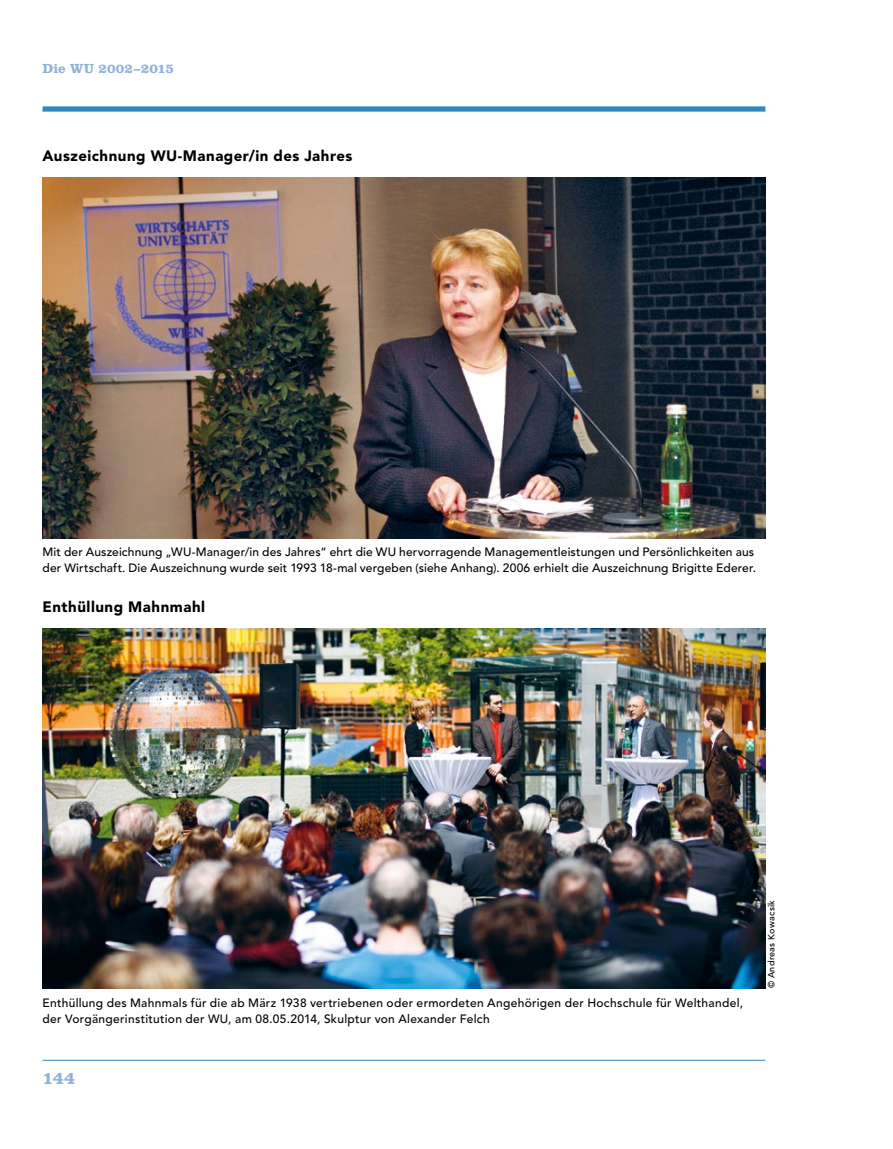
<style>
.page{position:relative;width:893px;height:1149px;background:#fff}
.page>*{position:absolute;margin:0;border:0;box-sizing:border-box;transform-origin:0 0}
.t1{font:700 18px "Clarendon BT";color:#91b3d6}
.t2{font:900 15px "Avenir LT Std";letter-spacing:.035em;color:#000}
.t3{font:700 13.5px "Clarendon BT";letter-spacing:.005em;color:#91b3d6}
.t4{font:500 12px/16.5px "Avenir LT Std";letter-spacing:.015em;color:#000}
.t5{font:500 9px "Avenir LT Std";letter-spacing:.035em;color:#000}
</style>
<div class="page">
<hr style="left:43px;top:1059px;width:722px;height:1px;background:#3287bb">
<div style="left:43px;top:106px;width:722px;height:6px;background:#3287bb"></div>
<img style="left:43px;top:628px;width:722px;height:360px">
<img style="left:43px;top:178px;width:722px;height:360px">
<p class="t3" style="left:43px;top:60px;width:133px">Die WU 2002–2015</p>
<p class="t2" style="left:43px;top:147px;width:311px">Auszeichnung WU-Manager/in des Jahres</p>
<p class="t4" style="left:43px;top:543px;width:715px">Mit der Auszeichnung „WU-Manager/in des Jahres“ ehrt die WU hervorragende Managementleistungen und Persönlichkeiten aus der Wirtschaft. Die Auszeichnung wurde seit 1993 18-mal vergeben (siehe Anhang). 2006 erhielt die Auszeichnung Brigitte Ederer.</p>
<p class="t2" style="left:43px;top:597px;width:164px">Enthüllung Mahnmahl</p>
<p class="t4" style="left:43px;top:994px;width:702px">Enthüllung des Mahnmals für die ab März 1938 vertriebenen oder ermordeten Angehörigen der Hochschule für Welthandel, der Vorgängerinstitution der WU, am 08.05.2014, Skulptur von Alexander Felch</p>
<h1 class="t1" style="left:43px;top:1066px;width:34px">144</h1>
<p class="t5" style="left:766px;top:987px;width:89px;rotate:-90deg">© Andreas Kowacsik</p>
</div>
